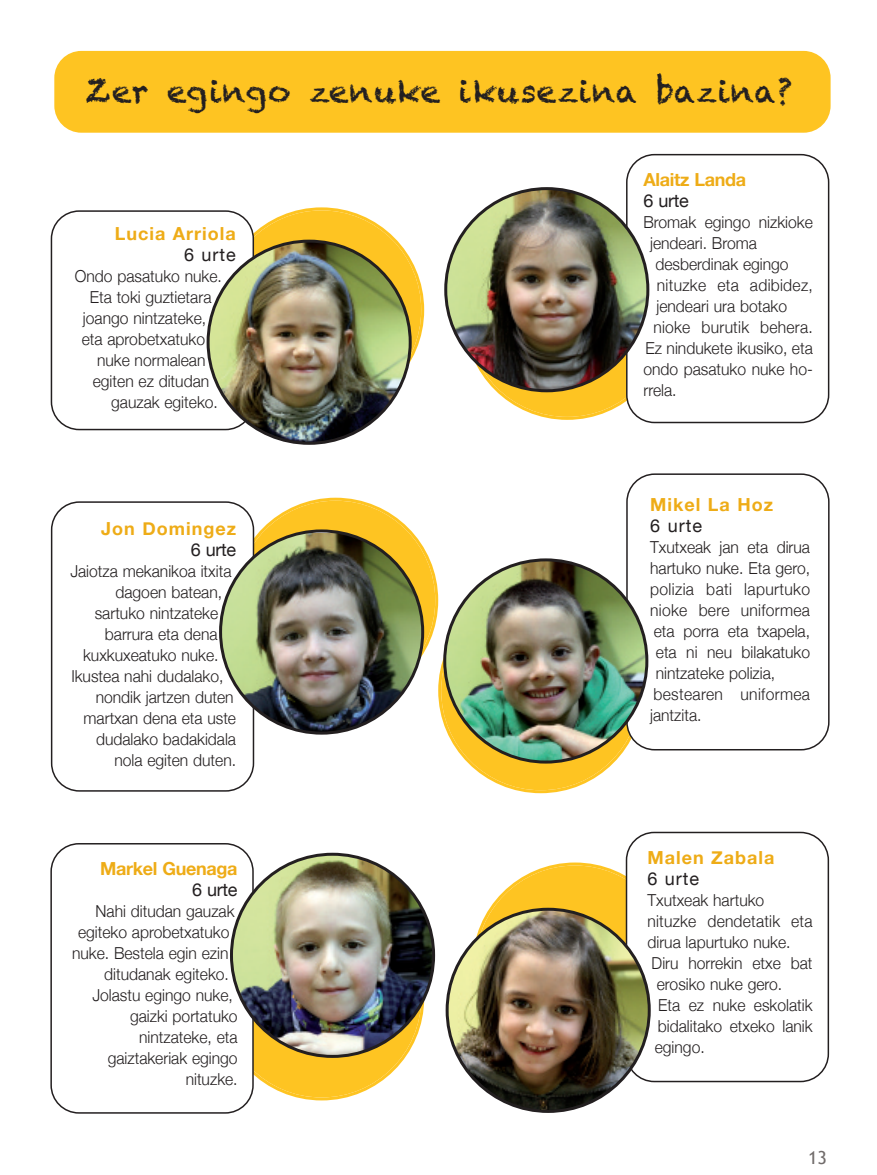
<style>
.page{position:relative;width:877px;height:1175px;background:#fff}
.page>*{position:absolute;margin:0;border:0;box-sizing:border-box;transform-origin:0 0}
.t1{font:31.5px "Chalkduster";letter-spacing:.02em;color:#231f20}
.t2{font:700 18px "Helvetica Neue";letter-spacing:.055em;color:#eeac17}
.t3{font:18px "Helvetica Neue";letter-spacing:.02em;color:#231f20}
.t4{font:700 18px "Helvetica Neue";letter-spacing:-.015em;color:#eeac17}
.t5{font:18px "Trebuchet MS";color:#716c6b}
.t6{font:300 16.5px "Helvetica Neue";color:#231f20;scale:.95 1}
.t7{font:300 16.5px "Helvetica Neue";letter-spacing:.02em;color:#231f20;scale:.95 1}
</style>
<div class="page">
<svg style="left:490px;top:862px;width:136px;height:45px"></svg>
<svg style="left:254px;top:1057px;width:152px;height:43px"></svg>
<svg style="left:438px;top:594px;width:176px;height:199px"></svg>
<svg style="left:254px;top:497px;width:184px;height:155px"></svg>
<svg style="left:497px;top:392px;width:129px;height:28px"></svg>
<svg style="left:254px;top:207px;width:170px;height:151px"></svg>
<svg style="left:626px;top:154px;width:203px;height:269px"></svg>
<div style="left:54px;top:51px;width:776px;height:82px;background:#fec422;border-radius:27px"></div>
<svg style="left:51px;top:210px;width:203px;height:220px"></svg>
<svg style="left:626px;top:473px;width:203px;height:277px"></svg>
<svg style="left:51px;top:501px;width:203px;height:290px"></svg>
<svg style="left:626px;top:831px;width:203px;height:251px"></svg>
<svg style="left:50px;top:843px;width:204px;height:270px"></svg>
<img style="left:207px;top:240px;width:205px;height:205px">
<img style="left:444px;top:187px;width:205px;height:205px">
<img style="left:219px;top:529px;width:205px;height:205px">
<img style="left:443px;top:558px;width:205px;height:205px">
<img style="left:230px;top:852px;width:205px;height:205px">
<img style="left:446px;top:907px;width:205px;height:205px">
<h1 class="t1" style="left:86px;top:71px;width:708px">Zer egingo zenuke ikusezina bazina?</h1>
<p class="t2" style="left:115px;top:222px;width:123px">Lucia Arriola</p>
<p class="t3" style="left:184px;top:244px;width:53px">6 urte</p>
<p class="t6" style="left:75px;top:266px;width:156px">Ondo pasatuko nuke.</p>
<p class="t6" style="left:90px;top:287px;width:130px">Eta toki guztietara</p>
<p class="t6" style="left:83px;top:308px;width:131px">joango nintzateke,</p>
<p class="t6" style="left:82px;top:329px;width:131px">eta aprobetxatuko</p>
<p class="t6" style="left:97px;top:350px;width:116px">nuke normalean</p>
<p class="t6" style="left:93px;top:371px;width:124px">egiten ez ditudan</p>
<p class="t6" style="left:111px;top:392px;width:114px">gauzak egiteko.</p>
<p class="t2" style="left:101px;top:517px;width:136px">Jon Domingez</p>
<p class="t3" style="left:191px;top:539px;width:47px">6 urte</p>
<p class="t6" style="left:70px;top:561px;width:171px">Jaiotza mekanikoa itxita</p>
<p class="t6" style="left:115px;top:582px;width:114px">dagoen batean,</p>
<p class="t6" style="left:95px;top:603px;width:132px">sartuko nintzateke</p>
<p class="t6" style="left:105px;top:624px;width:120px">barrura eta dena</p>
<p class="t6" style="left:83px;top:645px;width:144px">kuxkuxeatuko nuke.</p>
<p class="t6" style="left:71px;top:666px;width:162px">Ikustea nahi dudalako,</p>
<p class="t6" style="left:96px;top:687px;width:147px">nondik jartzen duten</p>
<p class="t6" style="left:84px;top:708px;width:162px">martxan dena eta uste</p>
<p class="t6" style="left:96px;top:729px;width:149px">dudalako badakidala</p>
<p class="t6" style="left:114px;top:750px;width:130px">nola egiten duten.</p>
<p class="t4" style="left:100px;top:857px;width:139px">Markel Guenaga</p>
<p class="t3" style="left:192px;top:878px;width:47px">6 urte</p>
<p class="t6" style="left:96px;top:901px;width:148px">Nahi ditudan gauzak</p>
<p class="t6" style="left:78px;top:922px;width:161px">egiteko aprobetxatuko</p>
<p class="t6" style="left:72px;top:943px;width:166px">nuke. Bestela egin ezin</p>
<p class="t6" style="left:104px;top:964px;width:133px">ditudanak egiteko.</p>
<p class="t6" style="left:92px;top:985px;width:149px">Jolastu egingo nuke,</p>
<p class="t6" style="left:130px;top:1006px;width:115px">gaizki portatuko</p>
<p class="t6" style="left:139px;top:1027px;width:105px">nintzateke, eta</p>
<p class="t6" style="left:108px;top:1048px;width:138px">gaiztakeriak egingo</p>
<p class="t6" style="left:186px;top:1069px;width:56px">nituzke.</p>
<p class="t4" style="left:643px;top:168px;width:104px">Alaitz Landa</p>
<p class="t3" style="left:643px;top:190px;width:47px">6 urte</p>
<p class="t6" style="left:643px;top:212px;width:180px">Bromak egingo nizkioke</p>
<p class="t6" style="left:650px;top:233px;width:114px">jendeari. Broma</p>
<p class="t6" style="left:655px;top:254px;width:142px">desberdinak egingo</p>
<p class="t7" style="left:657px;top:275px;width:166px">nituzke eta adibidez,</p>
<p class="t6" style="left:656px;top:296px;width:139px">jendeari ura botako</p>
<p class="t6" style="left:653px;top:317px;width:169px">nioke burutik behera.</p>
<p class="t6" style="left:645px;top:338px;width:178px">Ez nindukete ikusiko, eta</p>
<p class="t6" style="left:643px;top:359px;width:180px">ondo pasatuko nuke ho-</p>
<p class="t6" style="left:643px;top:380px;width:36px">rrela.</p>
<p class="t2" style="left:650px;top:493px;width:124px">Mikel La Hoz</p>
<p class="t3" style="left:650px;top:514px;width:53px">6 urte</p>
<p class="t6" style="left:650px;top:537px;width:170px">Txutxeak jan eta dirua</p>
<p class="t6" style="left:650px;top:558px;width:170px">hartuko nuke. Eta gero,</p>
<p class="t7" style="left:650px;top:579px;width:170px">polizia bati lapurtuko</p>
<p class="t7" style="left:650px;top:600px;width:170px">nioke bere uniformea</p>
<p class="t6" style="left:654px;top:621px;width:166px">eta porra eta txapela,</p>
<p class="t6" style="left:656px;top:642px;width:164px">eta ni neu bilakatuko</p>
<p class="t6" style="left:656px;top:663px;width:127px">nintzateke polizia,</p>
<p class="t7" style="left:653px;top:684px;width:166px">bestearen uniformea</p>
<p class="t6" style="left:650px;top:705px;width:56px">jantzita.</p>
<p class="t2" style="left:647px;top:846px;width:129px">Malen Zabala</p>
<p class="t3" style="left:647px;top:868px;width:53px">6 urte</p>
<p class="t6" style="left:647px;top:890px;width:125px">Txutxeak hartuko</p>
<p class="t6" style="left:647px;top:911px;width:175px">nituzke dendetatik eta</p>
<p class="t6" style="left:647px;top:932px;width:152px">dirua lapurtuko nuke.</p>
<p class="t6" style="left:652px;top:953px;width:171px">Diru horrekin etxe bat</p>
<p class="t6" style="left:657px;top:974px;width:134px">erosiko nuke gero.</p>
<p class="t6" style="left:658px;top:995px;width:164px">Eta ez nuke eskolatik</p>
<p class="t6" style="left:658px;top:1016px;width:164px">bidalitako etxeko lanik</p>
<p class="t6" style="left:655px;top:1037px;width:54px">egingo.</p>
<p class="t5" style="left:808px;top:1147px;width:20px">13</p>
</div>
